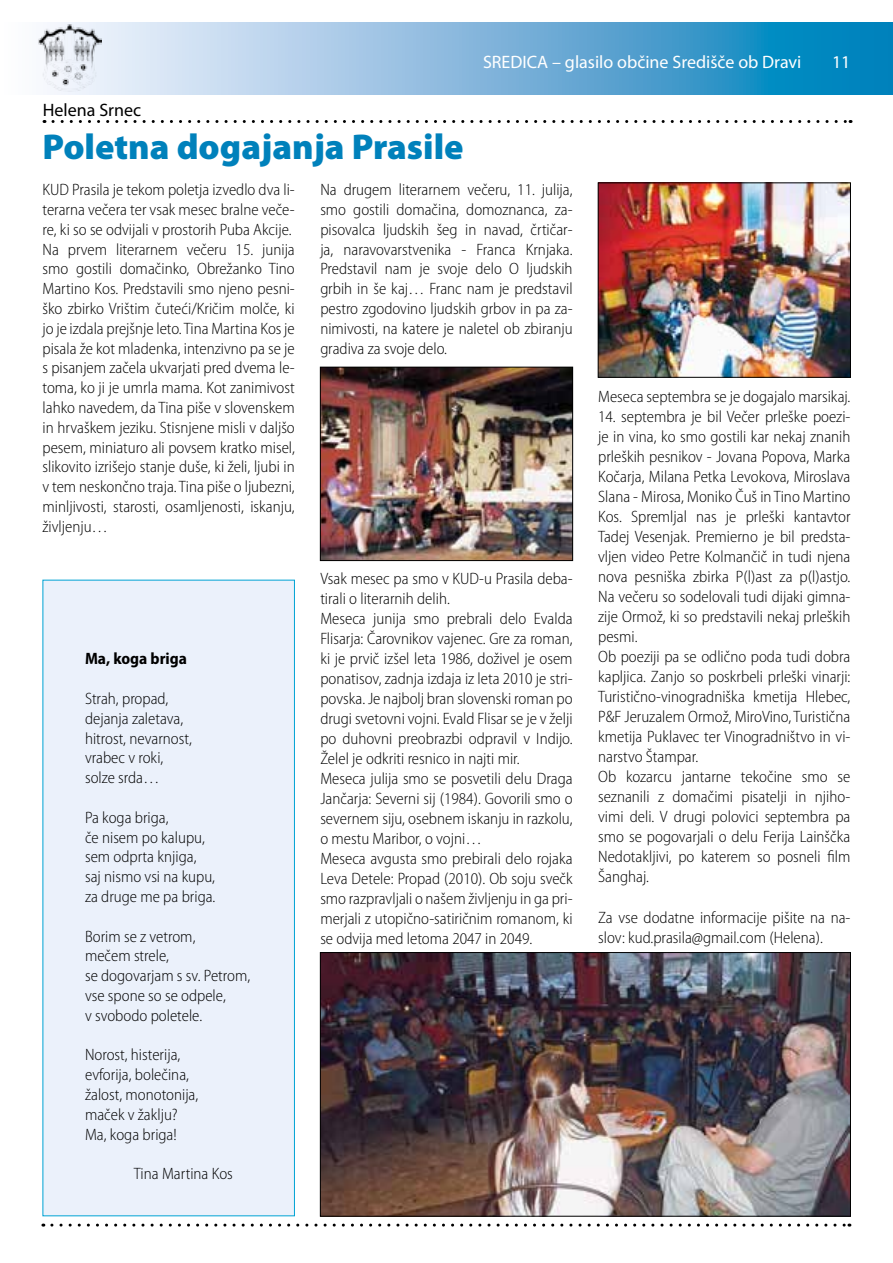
<style>
.page{position:relative;width:893px;height:1263px;background:#fff}
.page>*{position:absolute;margin:0;border:0;box-sizing:border-box;transform-origin:0 0}
.t1{font:900 36px "Myriad Pro";color:#0081bb}
.t2{font:18px "Myriad Pro";color:#fff}
.t3{font:18px "Myriad Pro";color:#000}
.t4{font:300 semi-condensed 16.5px/20px "Myriad Pro";color:#000}
.t5{font:700 semi-condensed 16.5px "Myriad Pro";color:#000}
</style>
<div class="page">
<svg style="left:52px;top:1223px;width:798px;height:3px"></svg>
<svg style="left:50px;top:22px;width:843px;height:72px;background:#76b4da"></svg>
<img style="left:38px;top:24px;width:64px;height:67px">
<div style="left:43px;top:580px;width:252px;height:636px;background:#ebf1fb;border:1px solid #00a3d4"></div>
<svg style="left:53px;top:120px;width:798px;height:3px"></svg>
<img style="left:322px;top:369px;width:249px;height:190px">
<div style="left:320px;top:367px;width:253px;height:194px;border:1px solid #000"></div>
<img style="left:322px;top:954px;width:527px;height:260px">
<div style="left:320px;top:952px;width:531px;height:264px;border:1px solid #000"></div>
<img style="left:600px;top:184px;width:249px;height:192px">
<div style="left:598px;top:182px;width:253px;height:196px;border:1px solid #000"></div>
<p class="t2" style="left:483px;top:50px;width:320px">SREDICA – glasilo občine Središče ob Dravi</p>
<p class="t2" style="left:832px;top:50px;width:20px">11</p>
<p class="t3" style="left:43px;top:99px;width:100px">Helena Srnec</p>
<h1 class="t1" style="left:43px;top:126px;width:423px">Poletna dogajanja Prasile</h1>
<p class="t4" style="left:43px;top:180px;width:254px">KUD Prasila je tekom poletja izvedlo dva li&shy;terarna večera ter vsak mesec bralne veče&shy;re, ki so se odvijali v prostorih Puba Akcije.<br>Na prvem literarnem večeru 15. junija smo gostili domačinko, Obrežanko Tino Martino Kos. Predstavili smo njeno pesni&shy;ško zbirko Vrištim čuteći/Kričim molče, ki jo je izdala prejšnje leto. Tina Martina Kos je pisala že kot mladenka, intenzivno pa se je s pisanjem začela ukvarjati pred dvema le&shy;toma, ko ji je umrla mama. Kot zanimivost lahko navedem, da Tina piše v slovenskem in hrvaškem jeziku. Stisnjene misli v daljšo pesem, miniaturo ali povsem kratko misel, slikovito izrišejo stanje duše, ki želi, ljubi in v tem neskončno traja. Tina piše o ljubezni, minljivosti, starosti, osamljenosti, iskanju, življenju…</p>
<p class="t4" style="left:320px;top:180px;width:254px;text-align:justify">Na drugem literarnem večeru, 11. julija, smo gostili domačina, domoznanca, za&shy;pisovalca ljudskih šeg in navad, črtičar&shy;ja, naravovarstvenika - Franca Krnjaka.<br>Predstavil nam je svoje delo O ljudskih grbih in še kaj… Franc nam je predstavil pestro zgodovino ljudskih grbov in pa za&shy;nimivosti, na katere je naletel ob zbiranju gradiva za svoje delo.</p>
<p class="t5" style="left:85px;top:650px;width:103px">Ma, koga briga</p>
<p class="t4" style="left:85px;top:689px;width:108px">Strah, propad, dejanja zaletava, hitrost, nevarnost, vrabec v roki, solze srda…</p>
<p class="t4" style="left:85px;top:808px;width:132px">Pa koga briga,<br>če nisem po kalupu, sem odprta knjiga, saj nismo vsi na kupu, za druge me pa briga.</p>
<p class="t4" style="left:85px;top:926px;width:167px">Borim se z vetrom,<br>mečem strele,<br>se dogovarjam s sv. Petrom, vse spone so se odpele,<br>v svobodo poletele.</p>
<p class="t4" style="left:85px;top:1045px;width:115px">Norost, histerija, evforija, bolečina, žalost, monotonija, maček v žaklju?<br>Ma, koga briga!</p>
<p class="t4" style="left:134px;top:1164px;width:101px">Tina Martina Kos</p>
<p class="t4" style="left:320px;top:568px;width:254px">Vsak mesec pa smo v KUD-u Prasila deba&shy;tirali o literarnih delih.<br>Meseca junija smo prebrali delo Evalda Flisarja: Čarovnikov vajenec. Gre za roman, ki je prvič izšel leta 1986, doživel je osem ponatisov, zadnja izdaja iz leta 2010 je stri&shy;povska. Je najbolj bran slovenski roman po drugi svetovni vojni. Evald Flisar se je v želji po duhovni preobrazbi odpravil v Indijo.<br>Želel je odkriti resnico in najti mir.<br>Meseca julija smo se posvetili delu Draga Jančarja: Severni sij (1984). Govorili smo o severnem siju, osebnem iskanju in razkolu, o mestu Maribor, o vojni…<br>Meseca avgusta smo prebirali delo rojaka Leva Detele: Propad (2010). Ob soju svečk smo razpravljali o našem življenju in ga pri&shy;merjali z utopično-satiričnim romanom, ki se odvija med letoma 2047 in 2049.</p>
<p class="t4" style="left:598px;top:387px;width:254px">Meseca septembra se je dogajalo marsikaj.</p>
<p class="t4" style="left:598px;top:407px;width:254px">14. septembra je bil Večer prleške poezi&shy;je in vina, ko smo gostili kar nekaj znanih prleških pesnikov - Jovana Popova, Marka Kočarja, Milana Petka Levokova, Miroslava Slana - Mirosa, Moniko Čuš in Tino Martino Kos. Spremljal nas je prleški kantavtor Tadej Vesenjak. Premierno je bil predsta&shy;vljen video Petre Kolmančič in tudi njena nova pesniška zbirka P(l)ast za p(l)astjo.<br>Na večeru so sodelovali tudi dijaki gimna&shy;zije Ormož, ki so predstavili nekaj prleških pesmi.<br>Ob poeziji pa se odlično poda tudi dobra kapljica. Zanjo so poskrbeli prleški vinarji:<br>Turistično-vinogradniška kmetija Hlebec, P&amp;F Jeruzalem Ormož, MiroVino, Turistična kmetija Puklavec ter Vinogradništvo in vi&shy;narstvo Štampar.<br>Ob kozarcu jantarne tekočine smo se seznanili z domačimi pisatelji in njiho&shy;vimi deli. V drugi polovici septembra pa smo se pogovarjali o delu Ferija Lainščka Nedotakljivi, po katerem so posneli film Šanghaj.</p>
<p class="t4" style="left:598px;top:907px;width:254px">Za vse dodatne informacije pišite na na&shy;slov: kud.prasila@gmail.com (Helena).</p>
</div>
